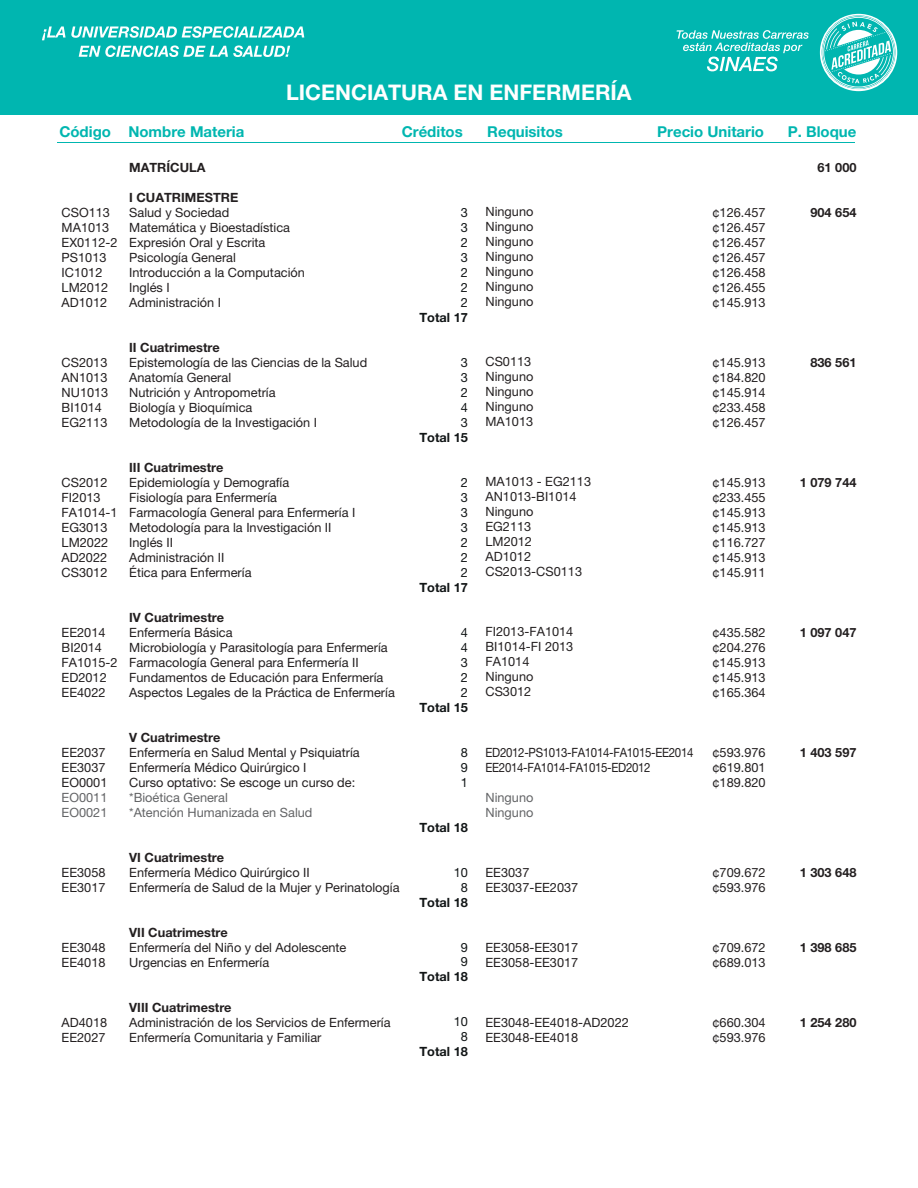
<style>
.page{position:relative;width:918px;height:1188px;background:#fff}
.page>*{position:absolute;margin:0;border:0;box-sizing:border-box;transform-origin:0 0}
.t1{font:700 21.6px "Helvetica Neue LT Std";color:#fff}
.t2{font:700 15px "Helvetica Neue LT Std";color:#00b6b0}
.t3{font:12.75px/15px "Helvetica Neue LT Std";color:#231f20}
.t4{font:700 12.75px "Helvetica Neue LT Std";color:#231f20}
.t5{font:12.75px/15px "Helvetica Neue LT Std";color:#636466}
.t6{font:12.75px/15px "Helvetica Neue LT Std";letter-spacing:-.025em;color:#231f20;scale:.9 1}
.t7{font:700 12.75px "Helvetica Neue LT Std";color:#111516}
.t8{font:12.75px/15px "Helvetica Neue LT Std";color:#111516;text-align:justify}
</style>
<div class="page">
<div style="left:0;top:0;width:918px;height:115px;background:#00b6b0"></div>
<svg style="left:42px;top:26px;width:262px;height:31px"></svg>
<svg style="left:677px;top:30px;width:132px;height:41px"></svg>
<svg style="left:820px;top:14px;width:77px;height:77px"></svg>
<hr style="left:58px;top:142px;width:797px;height:1px;background:#00b6b0">
<h1 class="t1" style="left:286px;top:79px;width:347px">LICENCIATURA EN ENFERMERÍA</h1>
<p class="t2" style="left:59px;top:123px;width:187px">Código Nombre Materia</p>
<p class="t2" style="left:402px;top:123px;width:63px">Créditos</p>
<p class="t2" style="left:487px;top:123px;width:77px">Requisitos</p>
<p class="t2" style="left:657px;top:123px;width:108px">Precio Unitario</p>
<p class="t2" style="left:788px;top:123px;width:70px">P. Bloque</p>
<p class="t3" style="left:62px;top:205px;width:57px">CSO113<br>MA1013<br>EX0112-2<br>PS1013<br>IC1012<br>LM2012<br>AD1012</p>
<p class="t3" style="left:62px;top:355px;width:48px">CS2013<br>AN1013<br>NU1013<br>BI1014<br>EG2113</p>
<p class="t3" style="left:62px;top:475px;width:57px">CS2012<br>FI2013<br>FA1014-1<br>EG3013<br>LM2022<br>AD2022<br>CS3012</p>
<p class="t3" style="left:62px;top:625px;width:57px">EE2014<br>BI2014<br>FA1015-2<br>ED2012<br>EE4022</p>
<p class="t3" style="left:62px;top:745px;width:47px">EE2037<br>EE3037<br>EO0001</p>
<p class="t5" style="left:62px;top:790px;width:47px">EO0011<br>EO0021</p>
<p class="t3" style="left:62px;top:865px;width:45px">EE3058<br>EE3017</p>
<p class="t3" style="left:62px;top:940px;width:45px">EE3048<br>EE4018</p>
<p class="t3" style="left:62px;top:1015px;width:47px">AD4018<br>EE2027</p>
<p class="t4" style="left:129px;top:160px;width:78px">MATRÍCULA</p>
<p class="t4" style="left:129px;top:190px;width:111px">I CUATRIMESTRE</p>
<p class="t3" style="left:129px;top:205px;width:177px">Salud y Sociedad<br>Matemática y Bioestadística<br>Expresión Oral y Escrita<br>Psicología General<br>Introducción a la Computación<br>Inglés I<br>Administración I</p>
<p class="t4" style="left:129px;top:339px;width:92px">II Cuatrimestre</p>
<p class="t3" style="left:129px;top:355px;width:240px">Epistemología de las Ciencias de la Salud<br>Anatomía General<br>Nutrición y Antropometría<br>Biología y Bioquímica<br>Metodología de la Investigación I</p>
<p class="t4" style="left:129px;top:459px;width:96px">III Cuatrimestre</p>
<p class="t3" style="left:129px;top:475px;width:228px">Epidemiología y Demografía<br>Fisiología para Enfermería<br>Farmacología General para Enfermería I<br>Metodología para la Investigación II<br>Inglés II<br>Administración II<br>Ética para Enfermería</p>
<p class="t4" style="left:129px;top:609px;width:96px">IV Cuatrimestre</p>
<p class="t3" style="left:129px;top:625px;width:267px">Enfermería Básica<br>Microbiología y Parasitología para Enfermería Farmacología General para Enfermería II Fundamentos de Educación para Enfermería Aspectos Legales de la Práctica de Enfermería</p>
<p class="t4" style="left:129px;top:729px;width:93px">V Cuatrimestre</p>
<p class="t3" style="left:129px;top:745px;width:232px">Enfermería en Salud Mental y Psiquiatría<br>Enfermería Médico Quirúrgico I<br>Curso optativo: Se escoge un curso de:</p>
<p class="t5" style="left:129px;top:790px;width:185px">*Bioética General<br>*Atención Humanizada en Salud</p>
<p class="t4" style="left:129px;top:849px;width:96px">VI Cuatrimestre</p>
<p class="t3" style="left:129px;top:865px;width:272px">Enfermería Médico Quirúrgico II<br>Enfermería de Salud de la Mujer y Perinatología</p>
<p class="t4" style="left:129px;top:924px;width:100px">VII Cuatrimestre</p>
<p class="t3" style="left:129px;top:940px;width:219px">Enfermería del Niño y del Adolescente<br>Urgencias en Enfermería</p>
<p class="t4" style="left:129px;top:999px;width:104px">VIII Cuatrimestre</p>
<p class="t3" style="left:129px;top:1015px;width:263px">Administración de los Servicios de Enfermería<br>Enfermería Comunitaria y Familiar</p>
<p class="t8" style="left:461px;top:205px;width:9px">3<br>3<br>2<br>3<br>2<br>2<br>2</p>
<p class="t7" style="left:419px;top:309px;width:50px">Total 17</p>
<p class="t8" style="left:461px;top:354px;width:9px">3<br>3<br>2<br>4<br>3</p>
<p class="t7" style="left:419px;top:429px;width:50px">Total 15</p>
<p class="t8" style="left:461px;top:474px;width:9px">2<br>3<br>3<br>3<br>2<br>2<br>2</p>
<p class="t7" style="left:419px;top:579px;width:50px">Total 17</p>
<p class="t8" style="left:461px;top:624px;width:9px">4<br>4<br>3<br>2<br>2</p>
<p class="t7" style="left:419px;top:699px;width:50px">Total 15</p>
<p class="t8" style="left:461px;top:744px;width:9px">8<br>9<br>1</p>
<p class="t7" style="left:419px;top:819px;width:50px">Total 18</p>
<p class="t8" style="left:454px;top:864px;width:16px;text-align:center">10<br>8</p>
<p class="t7" style="left:419px;top:894px;width:50px">Total 18</p>
<p class="t8" style="left:461px;top:939px;width:9px">9<br>9</p>
<p class="t7" style="left:419px;top:969px;width:50px">Total 18</p>
<p class="t8" style="left:454px;top:1014px;width:16px;text-align:center">10<br>8</p>
<p class="t7" style="left:419px;top:1044px;width:50px">Total 18</p>
<p class="t3" style="left:486px;top:204px;width:49px;text-align:justify">Ninguno Ninguno Ninguno Ninguno Ninguno Ninguno Ninguno</p>
<p class="t3" style="left:486px;top:354px;width:49px">CS0113<br>Ninguno<br>Ninguno<br>Ninguno<br>MA1013</p>
<p class="t3" style="left:486px;top:474px;width:107px">MA1013 - EG2113<br>AN1013-BI1014<br>Ninguno<br>EG2113<br>LM2012<br>AD1012<br>CS2013-CS0113</p>
<p class="t3" style="left:486px;top:624px;width:89px">FI2013-FA1014<br>BI1014-FI 2013<br>FA1014<br>Ninguno<br>CS3012</p>
<p class="t6" style="left:485px;top:745px;width:233px">ED2012-PS1013-FA1014-FA1015-EE2014<br>EE2014-FA1014-FA1015-ED2012</p>
<p class="t5" style="left:485px;top:790px;width:49px">Ninguno<br>Ninguno</p>
<p class="t3" style="left:485px;top:865px;width:94px">EE3037<br>EE3037-EE2037</p>
<p class="t3" style="left:485px;top:940px;width:94px">EE3058-EE3017<br>EE3058-EE3017</p>
<p class="t3" style="left:485px;top:1015px;width:145px">EE3048-EE4018-AD2022<br>EE3048-EE4018</p>
<p class="t3" style="left:713px;top:205px;width:55px;text-align:justify">¢126.457 ¢126.457 ¢126.457 ¢126.457 ¢126.458 ¢126.455 ¢145.913</p>
<p class="t3" style="left:713px;top:355px;width:55px;text-align:justify">¢145.913 ¢184.820 ¢145.914 ¢233.458 ¢126.457</p>
<p class="t3" style="left:713px;top:475px;width:55px;text-align:justify">¢145.913 ¢233.455 ¢145.913 ¢145.913 ¢116.727 ¢145.913 ¢145.911</p>
<p class="t3" style="left:713px;top:625px;width:55px;text-align:justify">¢435.582 ¢204.276 ¢145.913 ¢145.913 ¢165.364</p>
<p class="t3" style="left:713px;top:745px;width:55px;text-align:justify">¢593.976 ¢619.801 ¢189.820</p>
<p class="t3" style="left:713px;top:865px;width:55px">¢709.672 ¢593.976</p>
<p class="t3" style="left:713px;top:940px;width:55px">¢709.672 ¢689.013</p>
<p class="t3" style="left:713px;top:1015px;width:55px">¢660.304 ¢593.976</p>
<p class="t4" style="left:818px;top:160px;width:40px">61 000</p>
<p class="t4" style="left:810px;top:205px;width:48px">904 654</p>
<p class="t4" style="left:810px;top:355px;width:48px">836 561</p>
<p class="t4" style="left:800px;top:475px;width:58px">1 079 744</p>
<p class="t4" style="left:800px;top:625px;width:58px">1 097 047</p>
<p class="t4" style="left:800px;top:745px;width:58px">1 403 597</p>
<p class="t4" style="left:800px;top:865px;width:58px">1 303 648</p>
<p class="t4" style="left:800px;top:940px;width:58px">1 398 685</p>
<p class="t4" style="left:800px;top:1015px;width:58px">1 254 280</p>
</div>
